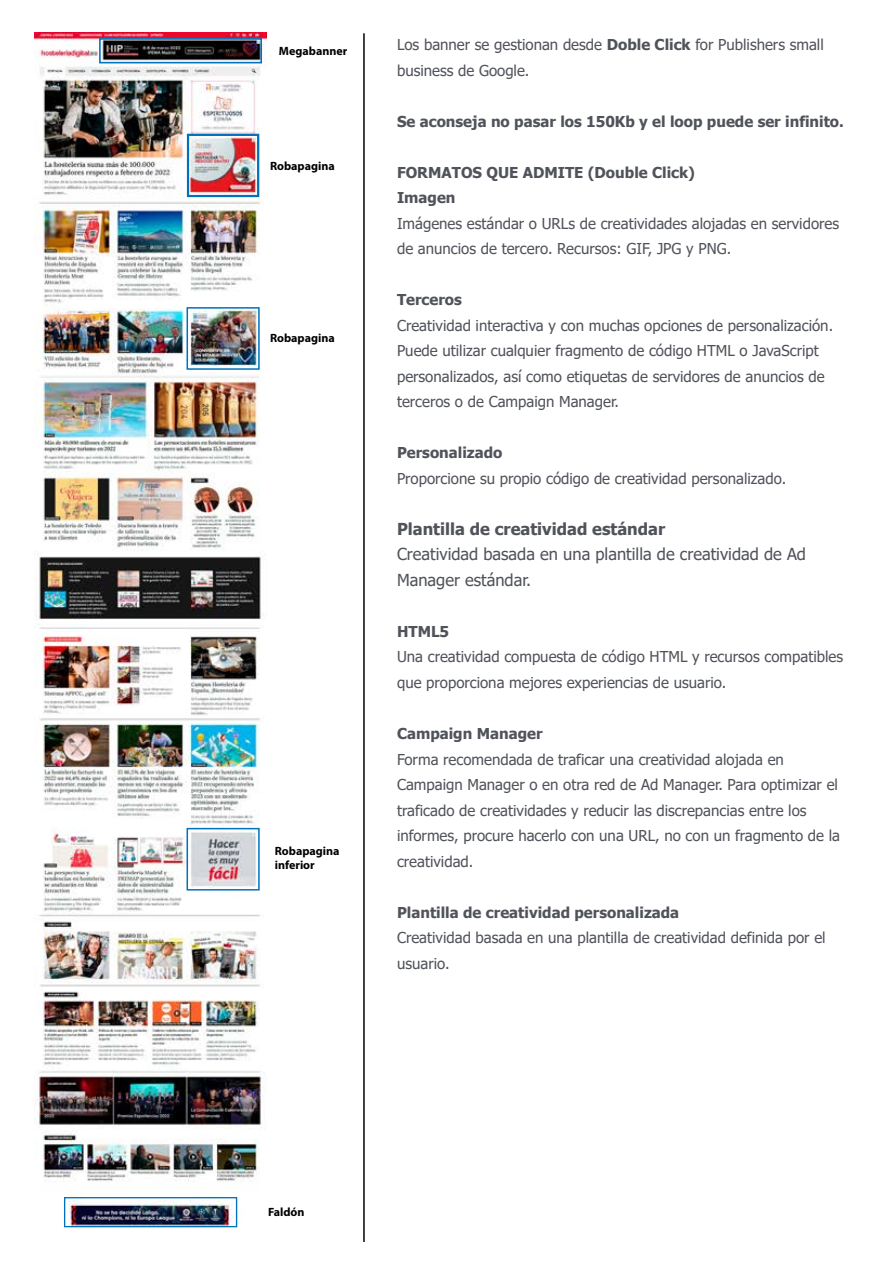
<style>
.page{position:relative;width:893px;height:1263px;background:#fff}
.page>*{position:absolute;margin:0;border:0;box-sizing:border-box;transform-origin:0 0}
.t1{font:16.5px/25.5px "Tahoma";color:#50535a}
.t2{font:700 16.5px "Tahoma";color:#50535a}
.t3{font:15px/25.5px "Tahoma";color:#50535a}
.t4{font:700 15px/25.5px "Tahoma";color:#50535a}
.t5{font:700 12px/14.4px "Myriad Pro";color:#000}
.s1{font-weight:700}
</style>
<div class="page">
<img style="left:35px;top:33px;width:231px;height:1195px">
<div style="left:99px;top:38px;width:163px;height:25px;border:2px solid #0071bc"></div>
<div style="left:187px;top:307px;width:73px;height:63px;border:2px solid #0071bc"></div>
<div style="left:187px;top:828px;width:73px;height:62px;border:2px solid #0071bc"></div>
<div style="left:187px;top:134px;width:72px;height:63px;border:2px solid #0071bc"></div>
<div style="left:64px;top:1197px;width:173px;height:30px;border:1px solid #0071bc"></div>
<hr style="left:363px;top:33px;width:2px;height:1209px;background:#000">
<p class="t5" style="left:279px;top:44px;width:70px">Megabanner</p>
<p class="t5" style="left:270px;top:158px;width:66px">Robapagina</p>
<p class="t5" style="left:270px;top:330px;width:66px">Robapagina</p>
<p class="t5" style="left:275px;top:843px;width:66px">Robapagina inferior</p>
<p class="t3" style="left:397px;top:33px;width:428px">Los banner se gestionan desde <span class="s1">Doble Click</span> for Publishers small business de Google.</p>
<p class="t4" style="left:397px;top:109px;width:448px">Se aconseja no pasar los 150Kb y el loop puede ser infinito.</p>
<p class="t4" style="left:397px;top:160px;width:299px">FORMATOS QUE ADMITE (Double Click)<br>Imagen</p>
<p class="t3" style="left:397px;top:212px;width:443px">Imágenes estándar o URLs de creatividades alojadas en servidores de anuncios de tercero. Recursos: GIF, JPG y PNG.</p>
<p class="t4" style="left:397px;top:288px;width:66px">Terceros</p>
<p class="t3" style="left:397px;top:314px;width:438px">Creatividad interactiva y con muchas opciones de personalización.<br>Puede utilizar cualquier fragmento de código HTML o JavaScript personalizados, así como etiquetas de servidores de anuncios de terceros o de Campaign Manager.</p>
<p class="t4" style="left:397px;top:441px;width:107px">Personalizado</p>
<p class="t3" style="left:397px;top:467px;width:391px">Proporcione su propio código de creatividad personalizado.</p>
<p class="t2" style="left:397px;top:517px;width:270px">Plantilla de creatividad estándar</p>
<p class="t1" style="left:397px;top:543px;width:411px">Creatividad basada en una plantilla de creatividad de Ad<br>Manager estándar.</p>
<p class="t4" style="left:397px;top:619px;width:54px">HTML5</p>
<p class="t3" style="left:397px;top:645px;width:448px">Una creatividad compuesta de código HTML y recursos compatibles que proporciona mejores experiencias de usuario.</p>
<p class="t4" style="left:397px;top:721px;width:147px">Campaign Manager</p>
<p class="t3" style="left:397px;top:747px;width:444px">Forma recomendada de traficar una creatividad alojada en Campaign Manager o en otra red de Ad Manager. Para optimizar el traficado de creatividades y reducir las discrepancias entre los informes, procure hacerlo con una URL, no con un fragmento de la creatividad.</p>
<p class="t4" style="left:397px;top:900px;width:284px">Plantilla de creatividad personalizada</p>
<p class="t3" style="left:397px;top:926px;width:430px">Creatividad basada en una plantilla de creatividad definida por el usuario.</p>
<p class="t5" style="left:268px;top:1205px;width:38px">Faldón</p>
</div>
